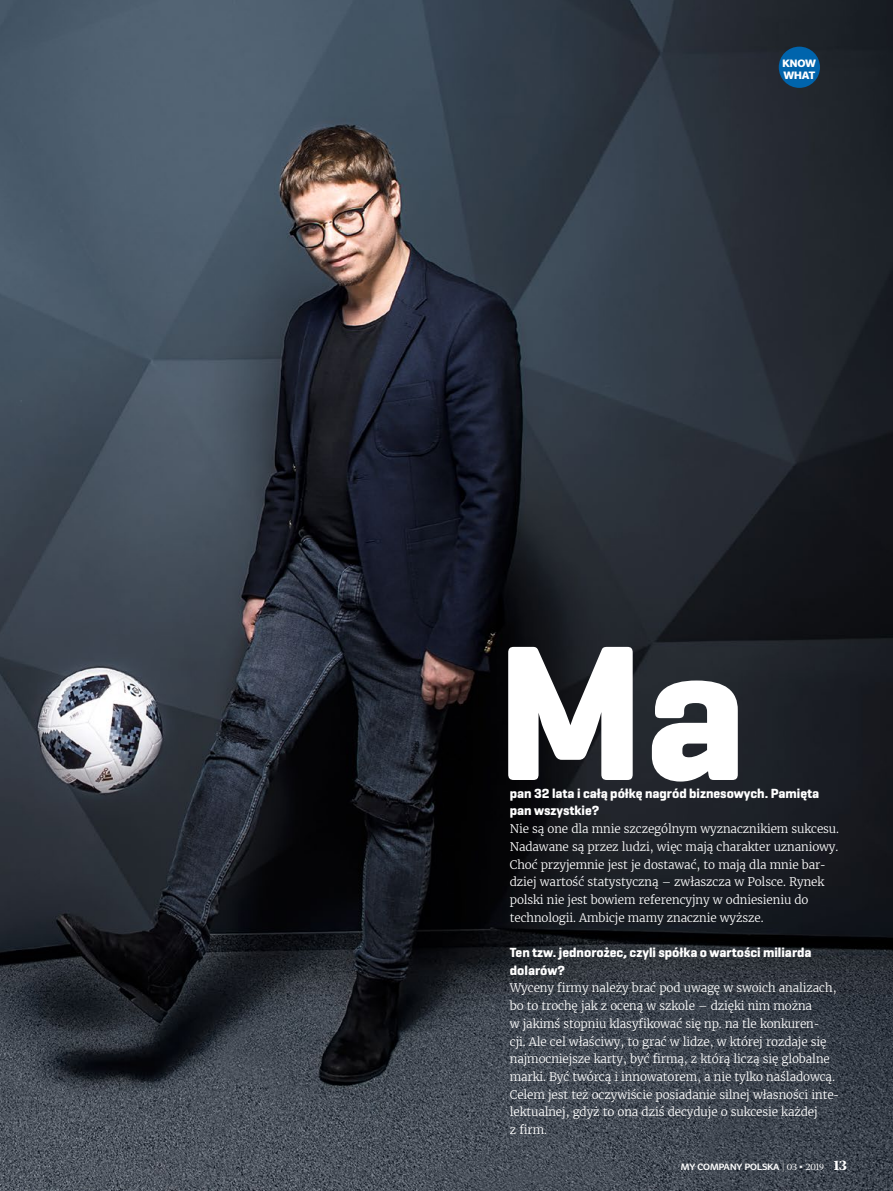
<style>
.page{position:relative;width:893px;height:1191px;background:#fff}
.page>*{position:absolute;margin:0;border:0;box-sizing:border-box;transform-origin:0 0}
.wywiad_pytanie{font:700 195.75px "Geogrotesque";color:#fff}
.wywiad_pytanie-2{font:700 13.5px/17.7px "Geogrotesque";color:#fff}
._02__BODY_po_srodtyt{font:300 11.7px/17.7px "Merriweather";letter-spacing:-.01em;color:#fff}
.t1{font:700 10.5px "Tabac Sans";color:#fff}
.t2{font:300 9px "Tabac Sans";color:#fff}
.s1{font-family:"Tabac G2";font-weight:400}
.s2{font-weight:400}
.s3{font-family:"Tabac G2";font-weight:500;font-size:13.5px}
</style>
<div class="page">
<img style="left:0;top:0;width:893px;height:1191px">
<div style="left:779px;top:47px;width:41px;height:41px;background:#0064ac;border-radius:50%"></div>
<p class="t1" style="left:782px;top:57px;width:35px">KNOW</p>
<p class="t1" style="left:783px;top:69px;width:33px">WHAT</p>
<p class="wywiad_pytanie" style="left:496px;top:591px;width:252px">Ma</p>
<p class="wywiad_pytanie-2" style="left:510px;top:784px;width:311px">pan 32 lata i całą półkę nagród biznesowych. Pamięta pan wszystkie?</p>
<p class="_02__BODY_po_srodtyt" style="left:510px;top:820px;width:331px">Nie są one dla mnie szczególnym wyznacznikiem sukcesu.<br>Nadawane są przez ludzi, więc mają charakter uznaniowy.<br>Choć przyjemnie jest je dostawać, to mają dla mnie bar&shy;dziej wartość statystyczną – zwłaszcza w Polsce. Rynek polski nie jest bowiem referencyjny w odniesieniu do technologii. Ambicje mamy znacznie wyższe.</p>
<p class="wywiad_pytanie-2" style="left:510px;top:943px;width:303px">Ten tzw. jednorożec, czyli spółka o wartości miliarda dolarów?</p>
<p class="_02__BODY_po_srodtyt" style="left:510px;top:979px;width:331px">Wyceny firmy należy brać pod uwagę w swoich analizach, bo to trochę jak z oceną w szkole – dzięki nim można<br>w jakimś stopniu klasyfikować się np. na tle konkuren-<br>cji. Ale cel właściwy, to grać w lidze, w której rozdaje się najmocniejsze karty, być firmą, z którą liczą się globalne marki. Być twórcą i innowatorem, a nie tylko naśladowcą.<br>Celem jest też oczywiście posiadanie silnej własności inte&shy;lektualnej, gdyż to ona dziś decyduje o sukcesie każdej<br>z firm.</p>
<p class="t2" style="left:681px;top:1160px;width:168px">MY COMPANY POLSKA <span class="s1">| 03</span> <span class="s2">▪</span> <span class="s1">2019</span> <span class="s3">13</span></p>
</div>
